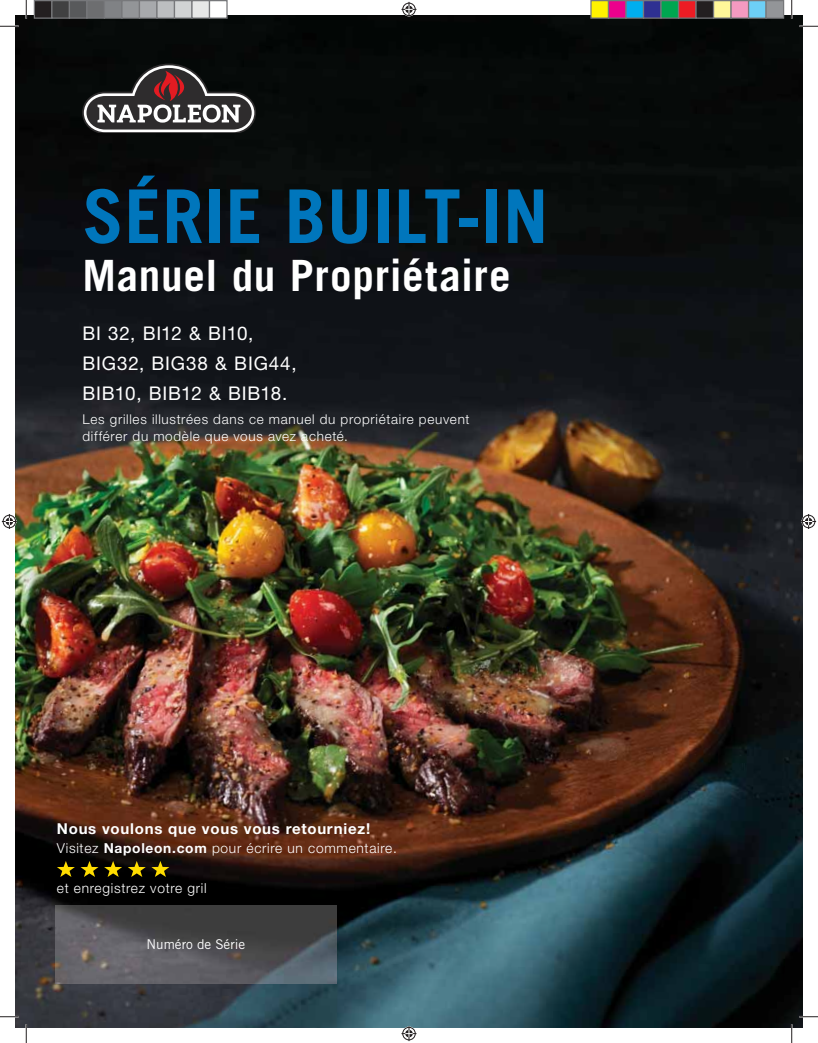
<style>
.page{position:relative;width:818px;height:1043px;background:#fff}
.page>*{position:absolute;margin:0;border:0;box-sizing:border-box;transform-origin:0 0}
.t1{font:700 74.12px "Trade Gothic LT Std";letter-spacing:.01em;color:#0076bc}
.t2{font:700 43.12px "Trade Gothic LT Std";letter-spacing:.015em;color:#fff}
.t3{font:18.88px/30.4px "Helvetica Neue";letter-spacing:.04em;color:#fff}
.t4{font:700 15px "Helvetica Neue";letter-spacing:.05em;color:#fff}
.t5{font:300 13.75px "Helvetica Neue";letter-spacing:.05em;color:#fff}
.t6{font:300 13.5px/16.1px "Helvetica Neue";letter-spacing:.05em;color:#fff}
.t7{font:13.5px "Trade Gothic LT Std";color:#fff}
.s1{font-weight:700}
</style>
<div class="page">
<img style="left:15px;top:15px;width:787px;height:1013px">
<img style="left:56px;top:905px;width:280px;height:78px">
<svg style="left:82px;top:64px;width:174px;height:69px"></svg>
<svg style="left:57px;top:861px;width:41px;height:16px"></svg>
<svg style="left:104px;top:861px;width:18px;height:16px"></svg>
<svg style="left:128px;top:861px;width:41px;height:16px"></svg>
<svg style="left:0;top:25px;width:19px;height:2px"></svg>
<svg style="left:799px;top:25px;width:19px;height:2px"></svg>
<svg style="left:0;top:1015px;width:19px;height:2px"></svg>
<svg style="left:799px;top:1015px;width:19px;height:2px"></svg>
<svg style="left:25px;top:0;width:2px;height:19px"></svg>
<svg style="left:25px;top:1024px;width:2px;height:18px"></svg>
<svg style="left:790px;top:0;width:2px;height:19px"></svg>
<svg style="left:790px;top:1024px;width:2px;height:18px"></svg>
<svg style="left:401px;top:2px;width:15px;height:15px"></svg>
<svg style="left:401px;top:1026px;width:15px;height:15px"></svg>
<svg style="left:2px;top:514px;width:15px;height:15px"></svg>
<svg style="left:801px;top:514px;width:15px;height:15px"></svg>
<div style="left:34px;top:1px;width:18px;height:17px;background:#231f20"></div>
<div style="left:34px;top:0;width:18px;height:19px;border:1px solid #77787b"></div>
<div style="left:52px;top:1px;width:17px;height:17px;background:#404041"></div>
<div style="left:51px;top:0;width:19px;height:19px;border:1px solid #77787b"></div>
<div style="left:69px;top:1px;width:18px;height:17px;background:#58595b"></div>
<div style="left:69px;top:0;width:19px;height:19px;border:1px solid #77787b"></div>
<div style="left:87px;top:1px;width:17px;height:17px;background:#6d6e70"></div>
<div style="left:86px;top:0;width:19px;height:19px;border:1px solid #77787b"></div>
<div style="left:104px;top:1px;width:18px;height:17px;background:#808285"></div>
<div style="left:104px;top:0;width:18px;height:19px;border:1px solid #77787b"></div>
<div style="left:122px;top:1px;width:17px;height:17px;background:#939598"></div>
<div style="left:121px;top:0;width:19px;height:19px;border:1px solid #77787b"></div>
<div style="left:139px;top:1px;width:18px;height:17px;background:#a7a9ac"></div>
<div style="left:139px;top:0;width:19px;height:19px;border:1px solid #77787b"></div>
<div style="left:157px;top:1px;width:17px;height:17px;background:#bcbec0"></div>
<div style="left:156px;top:0;width:19px;height:19px;border:1px solid #77787b"></div>
<div style="left:174px;top:1px;width:18px;height:17px;background:#d1d3d4"></div>
<div style="left:174px;top:0;width:18px;height:19px;border:1px solid #77787b"></div>
<div style="left:192px;top:1px;width:17px;height:17px;background:#e7e8e8"></div>
<div style="left:191px;top:0;width:19px;height:19px;border:1px solid #77787b"></div>
<div style="left:209px;top:1px;width:18px;height:17px;background:#fff"></div>
<div style="left:209px;top:0;width:19px;height:19px;border:1px solid #77787b"></div>
<div style="left:591px;top:1px;width:17px;height:17px;background:#fff200"></div>
<div style="left:590px;top:0;width:19px;height:19px;border:1px solid #77787b"></div>
<div style="left:608px;top:1px;width:18px;height:17px;background:#ec008c"></div>
<div style="left:608px;top:0;width:18px;height:19px;border:1px solid #77787b"></div>
<div style="left:626px;top:1px;width:17px;height:17px;background:#00aeef"></div>
<div style="left:625px;top:0;width:19px;height:19px;border:1px solid #77787b"></div>
<div style="left:643px;top:1px;width:18px;height:17px;background:#2e3092"></div>
<div style="left:642px;top:0;width:19px;height:19px;border:1px solid #77787b"></div>
<div style="left:661px;top:1px;width:17px;height:17px;background:#00a650"></div>
<div style="left:660px;top:0;width:19px;height:19px;border:1px solid #77787b"></div>
<div style="left:678px;top:1px;width:18px;height:17px;background:#ed1c24"></div>
<div style="left:678px;top:0;width:18px;height:19px;border:1px solid #77787b"></div>
<div style="left:696px;top:1px;width:17px;height:17px;background:#231f20"></div>
<div style="left:695px;top:0;width:19px;height:19px;border:1px solid #77787b"></div>
<div style="left:713px;top:1px;width:18px;height:17px;background:#fff799"></div>
<div style="left:712px;top:0;width:19px;height:19px;border:1px solid #77787b"></div>
<div style="left:731px;top:1px;width:17px;height:17px;background:#f49ac1"></div>
<div style="left:730px;top:0;width:19px;height:19px;border:1px solid #77787b"></div>
<div style="left:748px;top:1px;width:18px;height:17px;background:#6dcff6"></div>
<div style="left:748px;top:0;width:18px;height:19px;border:1px solid #77787b"></div>
<div style="left:766px;top:1px;width:17px;height:17px;background:#939598"></div>
<div style="left:765px;top:0;width:19px;height:19px;border:1px solid #77787b"></div>
<h1 class="t1" style="left:82px;top:190px;width:467px">SÉRIE BUILT-IN</h1>
<h2 class="t2" style="left:82px;top:260px;width:429px">Manuel du Propriétaire</h2>
<h3 class="t3" style="left:82px;top:318px;width:215px">BI 32, BI12 &amp; BI10,<br>BIG32, BIG38 &amp; BIG44,<br>BIB10, BIB12 &amp; BIB18.</h3>
<p class="t6" style="left:82px;top:413px;width:388px">Les grilles illustrées dans ce manuel du propriétaire peuvent différer du modèle que vous avez acheté.</p>
<p class="t4" style="left:57px;top:823px;width:315px">Nous voulons que vous vous retourniez!</p>
<p class="t5" style="left:57px;top:843px;width:341px">Visitez <span class="s1">Napoleon.com</span> pour écrire un commentaire.</p>
<p class="t5" style="left:57px;top:883px;width:151px">et enregistrez votre gril</p>
<p class="t7" style="left:146px;top:939px;width:100px">Numéro de Série</p>
</div>
